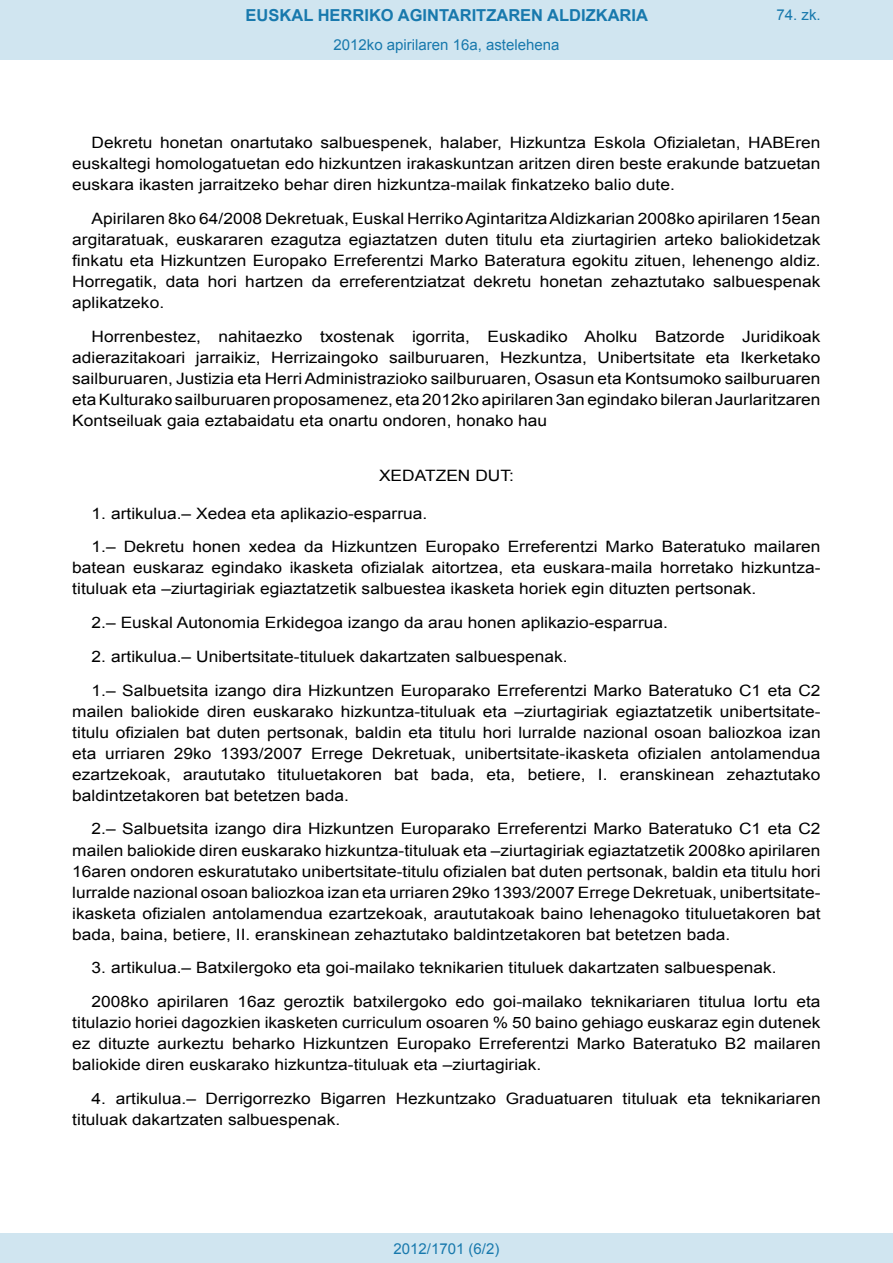
<style>
.page{position:relative;width:893px;height:1263px;background:#fff}
.page>*{position:absolute;margin:0;border:0;box-sizing:border-box;transform-origin:0 0}
.t1{font:700 16.5px "Arial";color:#1879ad}
.BOPVDetalle{font:15.6px/21px "Arial";color:#000;text-align:justify;scale:1.11 1}
.BOPVClave{font:15.6px "Arial";color:#000;scale:1.11 1}
.Paginacion_Centro{font:15px "Arial";color:#1879ad}
</style>
<div class="page">
<div style="left:0;top:0;width:893px;height:60px;background:#d0e5f0"></div>
<div style="left:0;top:1233px;width:893px;height:30px;background:#d0e5f0"></div>
<p class="t1" style="left:246px;top:4px;width:404px">EUSKAL HERRIKO AGINTARITZAREN ALDIZKARIA</p>
<p class="Paginacion_Centro" style="left:333px;top:35px;width:227px">2012ko apirilaren 16a, astelehena</p>
<p class="Paginacion_Centro" style="left:776px;top:5px;width:46px">74. zk.</p>
<p class="BOPVDetalle" style="left:72px;top:132px;width:676px;text-indent:19px">Dekretu honetan onartutako salbuespenek, halaber, Hizkuntza Eskola Ofizialetan, HABEren euskaltegi homologatuetan edo hizkuntzen irakaskuntzan aritzen diren beste erakunde batzuetan euskara ikasten jarraitzeko behar diren hizkuntza-mailak finkatzeko balio dute.</p>
<p class="BOPVDetalle" style="left:72px;top:208px;width:676px;text-indent:19px">Apirilaren 8ko 64/2008 Dekretuak, Euskal Herriko Agintaritza Aldizkarian 2008ko apirilaren 15ean argitaratuak, euskararen ezagutza egiaztatzen duten titulu eta ziurtagirien arteko baliokidetzak finkatu eta Hizkuntzen Europako Erreferentzi Marko Bateratura egokitu zituen, lehenengo aldiz.<br>Horregatik, data hori hartzen da erreferentziatzat dekretu honetan zehaztutako salbuespenak aplikatzeko.</p>
<p class="BOPVDetalle" style="left:72px;top:326px;width:676px;text-indent:19px">Horrenbestez, nahitaezko txostenak igorrita, Euskadiko Aholku Batzorde Juridikoak adierazitakoari jarraikiz, Herrizaingoko sailburuaren, Hezkuntza, Unibertsitate eta Ikerketako sailburuaren, Justizia eta Herri Administrazioko sailburuaren, Osasun eta Kontsumoko sailburuaren eta Kulturako sailburuaren proposamenez, eta 2012ko apirilaren 3an egindako bileran Jaurlaritzaren Kontseiluak gaia eztabaidatu eta onartu ondoren, honako hau</p>
<p class="BOPVClave" style="left:379px;top:465px;width:123px">XEDATZEN DUT:</p>
<p class="BOPVDetalle" style="left:92px;top:503px;width:304px">1. artikulua.– Xedea eta aplikazio-esparrua.</p>
<p class="BOPVDetalle" style="left:72px;top:537px;width:676px;text-indent:19px">1.– Dekretu honen xedea da Hizkuntzen Europako Erreferentzi Marko Bateratuko mailaren batean euskaraz egindako ikasketa ofizialak aitortzea, eta euskara-maila horretako hizkuntza&shy;tituluak eta –ziurtagiriak egiaztatzetik salbuestea ikasketa horiek egin dituzten pertsonak.</p>
<p class="BOPVDetalle" style="left:92px;top:612px;width:521px">2.– Euskal Autonomia Erkidegoa izango da arau honen aplikazio-esparrua.</p>
<p class="BOPVDetalle" style="left:92px;top:646px;width:430px">2. artikulua.– Unibertsitate-tituluek dakartzaten salbuespenak.</p>
<p class="BOPVDetalle" style="left:72px;top:680px;width:676px;text-indent:19px">1.– Salbuetsita izango dira Hizkuntzen Europarako Erreferentzi Marko Bateratuko C1 eta C2 mailen baliokide diren euskarako hizkuntza-tituluak eta –ziurtagiriak egiaztatzetik unibertsitate&shy;titulu ofizialen bat duten pertsonak, baldin eta titulu hori lurralde nazional osoan baliozkoa izan eta urriaren 29ko 1393/2007 Errege Dekretuak, unibertsitate-ikasketa ofizialen antolamendua ezartzekoak, araututako tituluetakoren bat bada, eta, betiere, I. eranskinean zehaztutako baldintzetakoren bat betetzen bada.</p>
<p class="BOPVDetalle" style="left:72px;top:819px;width:676px;text-indent:19px">2.– Salbuetsita izango dira Hizkuntzen Europarako Erreferentzi Marko Bateratuko C1 eta C2 mailen baliokide diren euskarako hizkuntza-tituluak eta –ziurtagiriak egiaztatzetik 2008ko apirilaren 16aren ondoren eskuratutako unibertsitate-titulu ofizialen bat duten pertsonak, baldin eta titulu hori lurralde nazional osoan baliozkoa izan eta urriaren 29ko 1393/2007 Errege Dekretuak, unibertsitate&shy;ikasketa ofizialen antolamendua ezartzekoak, araututakoak baino lehenagoko tituluetakoren bat bada, baina, betiere, II. eranskinean zehaztutako baldintzetakoren bat betetzen bada.</p>
<p class="BOPVDetalle" style="left:92px;top:957px;width:618px">3. artikulua.– Batxilergoko eta goi-mailako teknikarien tituluek dakartzaten salbuespenak.</p>
<p class="BOPVDetalle" style="left:72px;top:991px;width:676px;text-indent:19px">2008ko apirilaren 16az geroztik batxilergoko edo goi-mailako teknikariaren titulua lortu eta titulazio horiei dagozkien ikasketen curriculum osoaren % 50 baino gehiago euskaraz egin dutenek ez dituzte aurkeztu beharko Hizkuntzen Europako Erreferentzi Marko Bateratuko B2 mailaren baliokide diren euskarako hizkuntza-tituluak eta –ziurtagiriak.</p>
<p class="BOPVDetalle" style="left:72px;top:1088px;width:676px;text-indent:19px">4. artikulua.– Derrigorrezko Bigarren Hezkuntzako Graduatuaren tituluak eta teknikariaren tituluak dakartzaten salbuespenak.</p>
<p class="Paginacion_Centro" style="left:393px;top:1238px;width:107px">2012/1701 (6/2)</p>
</div>
